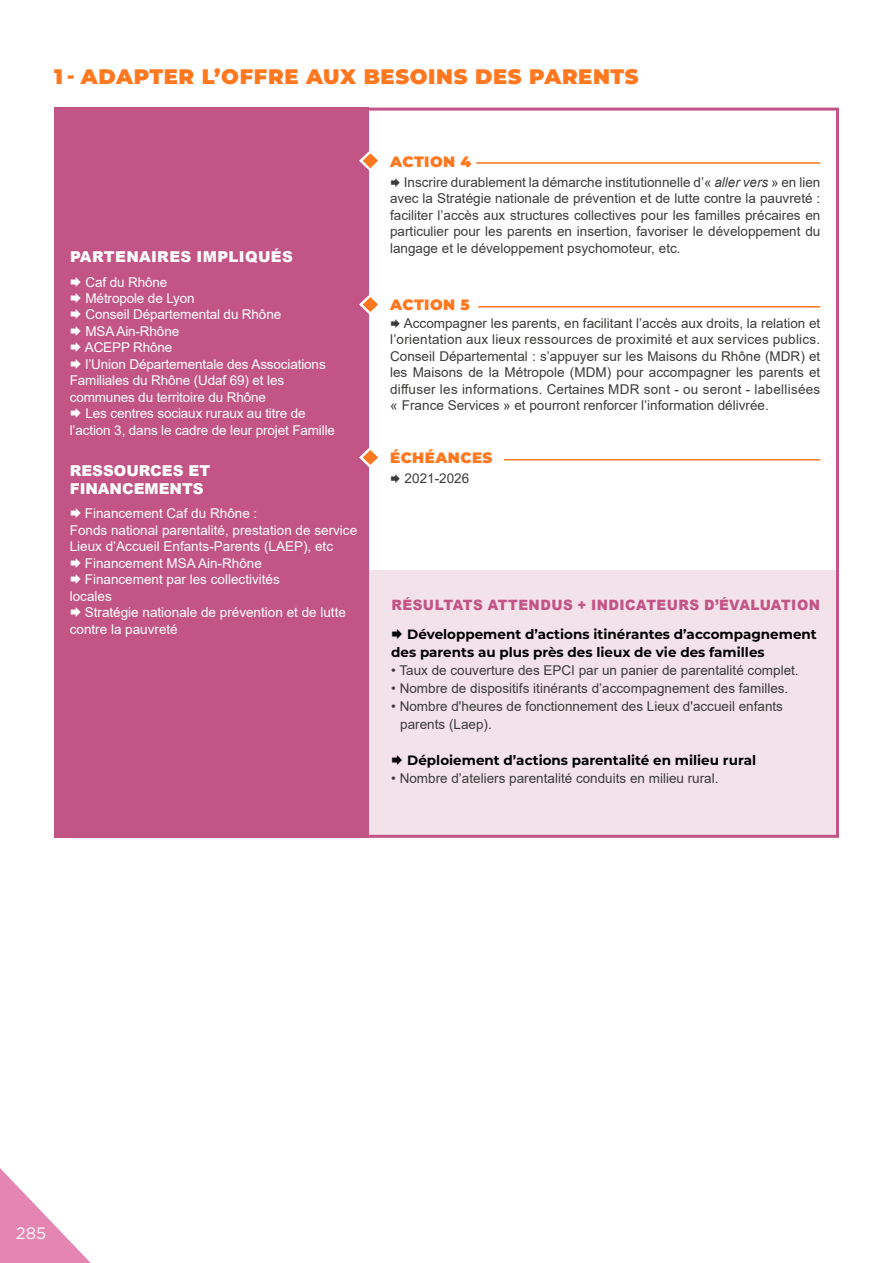
<style>
.page{position:relative;width:893px;height:1263px;background:#fff}
.page>*{position:absolute;margin:0;border:0;box-sizing:border-box;transform-origin:0 0}
.t1{font:900 21px "Montserrat";letter-spacing:.03em;color:#ff771e}
.t2{font:16.5px "Gotham";color:#fff}
.t3{font:900 15px/18px "Arial";color:#fff}
.t4{font:900 15px "Montserrat";letter-spacing:.03em;color:#ff771e}
.t5{font:900 15px "Arial";letter-spacing:.025em;color:#fff}
.t6{font:900 14.25px "Arial";letter-spacing:.035em;color:#c25586;scale:.95 1}
.t7{font:13.5px/16.5px "Arial";color:#3c3c3b;text-align:justify}
.t8{font:13.5px "Arial";letter-spacing:-.01em;color:#fff}
.t9{font:700 13.5px/18px "Montserrat";color:#000}
.s1{font-size:19.5px}
.s2{font-style:italic}
</style>
<div class="page">
<svg style="left:0;top:1168px;width:91px;height:95px"></svg>
<div style="left:308px;top:570px;width:531px;height:268px;background:#f4e2ea"></div>
<div style="left:54px;top:108px;width:315px;height:730px;background:#c25586"></div>
<hr style="left:476px;top:162px;width:344px;height:2px;background:#ff771e">
<svg style="left:359px;top:151px;width:19px;height:19px"></svg>
<hr style="left:478px;top:306px;width:342px;height:2px;background:#ff771e">
<svg style="left:359px;top:295px;width:19px;height:19px"></svg>
<hr style="left:504px;top:459px;width:316px;height:1px;background:#ff771e">
<svg style="left:359px;top:448px;width:19px;height:19px"></svg>
<h1 class="t1" style="left:54px;top:61px;width:586px">1 <span class="s1">-</span> ADAPTER L’OFFRE AUX BESOINS DES PARENTS</h1>
<p class="t5" style="left:70px;top:246px;width:224px">PARTENAIRES IMPLIQUÉS</p>
<p class="t8" style="left:86px;top:273px;width:83px">Caf du Rhône</p>
<p class="t8" style="left:86px;top:289px;width:111px">Métropole de Lyon</p>
<p class="t8" style="left:86px;top:305px;width:197px">Conseil Départemental du Rhône</p>
<p class="t8" style="left:86px;top:322px;width:95px">MSA Ain-Rhône</p>
<p class="t8" style="left:85px;top:338px;width:89px">ACEPP Rhône</p>
<p class="t8" style="left:86px;top:355px;width:242px">l’Union Départementale des Associations</p>
<p class="t8" style="left:70px;top:371px;width:216px">Familiales du Rhône (Udaf 69) et les</p>
<p class="t8" style="left:70px;top:388px;width:198px">communes du territoire du Rhône</p>
<p class="t8" style="left:86px;top:404px;width:222px">Les centres sociaux ruraux au titre de</p>
<p class="t8" style="left:70px;top:421px;width:267px">l’action 3, dans le cadre de leur projet Famille</p>
<p class="t3" style="left:70px;top:462px;width:142px">RESSOURCES ET<br>FINANCEMENTS</p>
<p class="t8" style="left:85px;top:504px;width:174px">Financement Caf du Rhône :</p>
<p class="t8" style="left:70px;top:521px;width:289px">Fonds national parentalité, prestation de service</p>
<p class="t8" style="left:70px;top:537px;width:265px">Lieux d’Accueil Enfants-Parents (LAEP), etc</p>
<p class="t8" style="left:85px;top:554px;width:179px">Financement MSA Ain-Rhône</p>
<p class="t8" style="left:85px;top:570px;width:197px">Financement par les collectivités</p>
<p class="t8" style="left:70px;top:587px;width:44px">locales</p>
<p class="t8" style="left:85px;top:603px;width:263px">Stratégie nationale de prévention et de lutte</p>
<p class="t8" style="left:70px;top:620px;width:110px">contre la pauvreté</p>
<p class="t4" style="left:390px;top:150px;width:83px">ACTION 4</p>
<p class="t7" style="left:390px;top:174px;width:432px;text-indent:14px">Inscrire durablement la démarche institutionnelle d’« <span class="s2">aller vers</span> » en lien avec la Stratégie nationale de prévention et de lutte contre la pauvreté : faciliter l’accès aux structures collectives pour les familles précaires en particulier pour les parents en insertion, favoriser le développement du langage et le développement psychomoteur, etc.</p>
<p class="t4" style="left:390px;top:294px;width:81px">ACTION 5</p>
<p class="t7" style="left:390px;top:314px;width:432px;text-indent:14px">Accompagner les parents, en facilitant l’accès aux droits, la relation et l’orientation aux lieux ressources de proximité et aux services publics.<br>Conseil Départemental : s’appuyer sur les Maisons du Rhône (MDR) et les Maisons de la Métropole (MDM) pour accompagner les parents et diffuser les informations. Certaines MDR sont - ou seront - labellisées « France Services » et pourront renforcer l’information délivrée.</p>
<p class="t4" style="left:390px;top:447px;width:104px">ÉCHÉANCES</p>
<p class="t7" style="left:405px;top:470px;width:66px">2021-2026</p>
<p class="t6" style="left:391px;top:595px;width:453px">RÉSULTATS ATTENDUS + INDICATEURS D’ÉVALUATION</p>
<p class="t9" style="left:391px;top:624px;width:427px;text-indent:16px">Développement d’actions itinérantes d’accompagnement des parents au plus près des lieux de vie des familles</p>
<p class="t7" style="left:391px;top:662px;width:409px">• Taux de couverture des EPCI par un panier de parentalité complet.</p>
<p class="t7" style="left:391px;top:680px;width:399px">• Nombre de dispositifs itinérants d’accompagnement des familles.</p>
<p class="t7" style="left:400px;top:697px;width:384px;line-height:18px;text-indent:-9px">• Nombre d'heures de fonctionnement des Lieux d'accueil enfants parents (Laep).</p>
<p class="t9" style="left:407px;top:750px;width:350px">Déploiement d’actions parentalité en milieu rural</p>
<p class="t7" style="left:391px;top:770px;width:329px">• Nombre d’ateliers parentalité conduits en milieu rural.</p>
<p class="t2" style="left:16px;top:1222px;width:32px">285</p>
</div>
